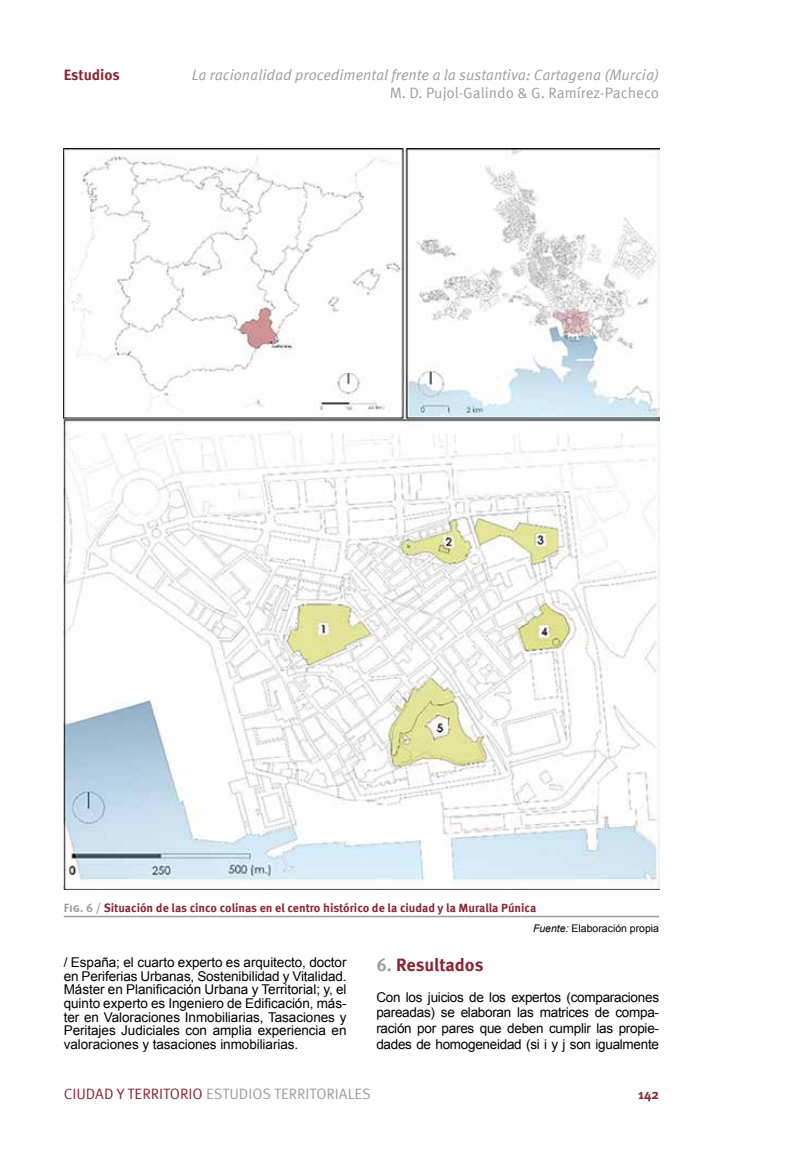
<style>
.page{position:relative;width:808px;height:1149px;background:#fff}
.page>*{position:absolute;margin:0;border:0;box-sizing:border-box;transform-origin:0 0}
.t1{font:700 18px "Meta Pro";letter-spacing:-.005em;color:#8a2432}
.t2{font:15px "Meta Pro";color:#9d9d9c}
.t3{font:italic 15px "Meta Pro";color:#9d9d9c}
.t4{font:700 15px "Meta Pro";letter-spacing:-.005em;color:#8a2432}
.t5{font:13.5px/13.6px "Arial";letter-spacing:-.01em;color:#000;text-align:justify}
.t6{font:700 13.5px "Meta Pro";color:#8a2432}
.t7{font:700 12px "Meta Pro";color:#8a2432}
.t8{font:10.5px "Arial";color:#000}
.s1{color:#9d9d9c}
.s2{font-style:italic}
.s3{color:#8a2432}
</style>
<div class="page">
<img style="left:64px;top:149px;width:595px;height:740px">
<hr style="left:64px;top:915px;width:595px;height:2px;background:#9d9d9c">
<p class="t4" style="left:64px;top:63px;width:58px">Estudios</p>
<p class="t3" style="left:192px;top:64px;width:469px">La racionalidad procedimental frente a la sustantiva: Cartagena (Murcia)</p>
<p class="t2" style="left:390px;top:82px;width:271px">M. D. Pujol-Galindo &amp; G. Ramírez-Pacheco</p>
<p class="t7" style="left:64px;top:897px;width:474px"><span class="s1">Fig. 6 /</span> Situación de las cinco colinas en el centro histórico de la ciudad y la Muralla Púnica</p>
<p class="t8" style="left:533px;top:920px;width:128px"><span class="s2">Fuente:</span> Elaboración propia</p>
<p class="t5" style="left:64px;top:955px;width:284px">/ España; el cuarto experto es arquitecto, doctor en Periferias Urbanas, Sostenibilidad y Vitalidad.<br>Máster en Planificación Urbana y Territorial; y, el quinto experto es Ingeniero de Edificación, más&shy;ter en Valoraciones Inmobiliarias, Tasaciones y Peritajes Judiciales con amplia experiencia en valoraciones y tasaciones inmobiliarias.</p>
<h1 class="t1" style="left:376px;top:950px;width:109px"><span class="s1">6.</span> Resultados</h1>
<p class="t5" style="left:376px;top:988px;width:284px;line-height:15.8px">Con los juicios de los expertos (comparaciones pareadas) se elaboran las matrices de compa&shy;ración por pares que deben cumplir las propie&shy;dades de homogeneidad (si i y j son igualmente</p>
<p class="t2" style="left:64px;top:1082px;width:309px"><span class="s3">CIUDAD Y TERRITORIO</span> ESTUDIOS TERRITORIALES</p>
<p class="t6" style="left:638px;top:1083px;width:22px">142</p>
</div>
